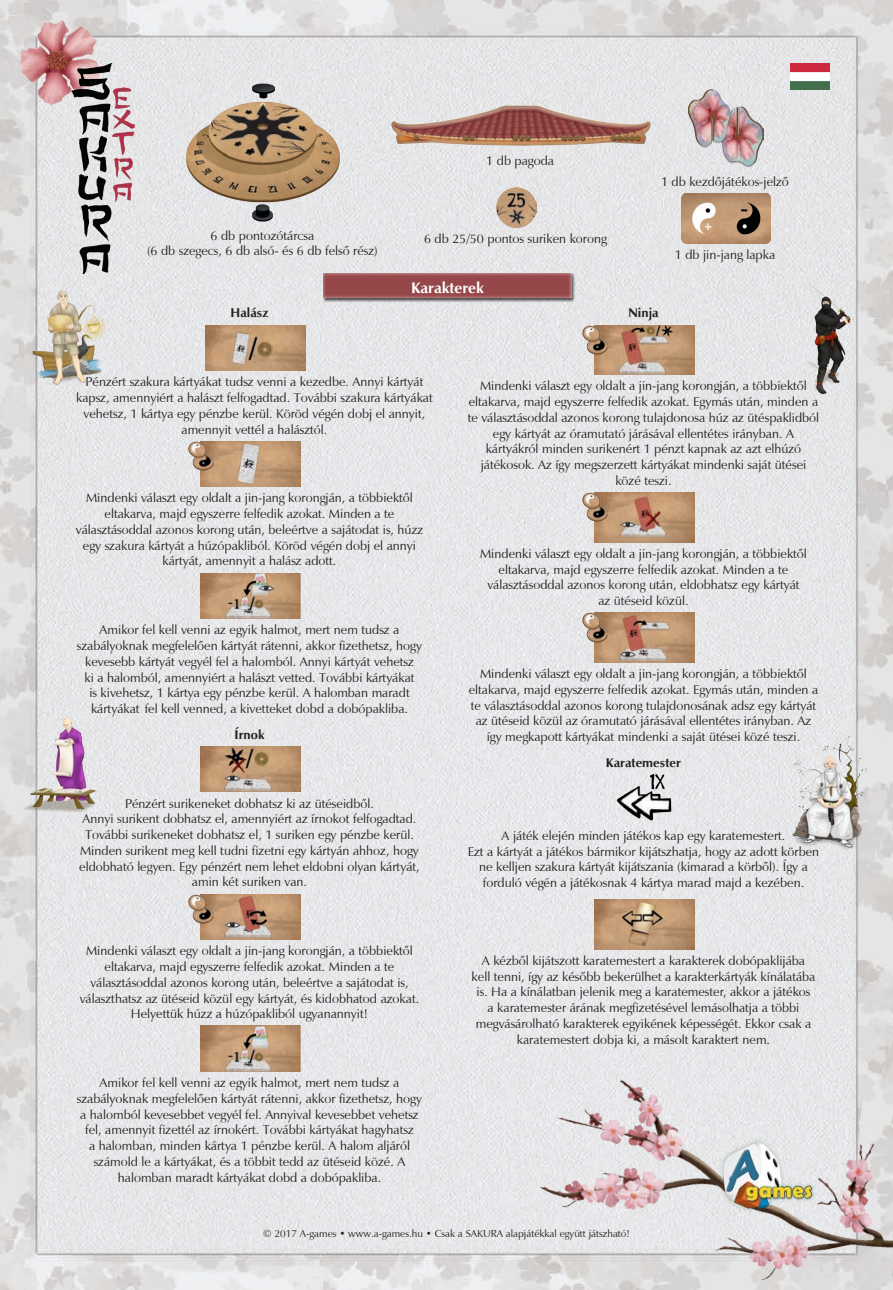
<style>
.page{position:relative;width:893px;height:1290px;background:#fff}
.page>*{position:absolute;margin:0;border:0;box-sizing:border-box;transform-origin:0 0}
.t1{font:700 15.75px "Vera Humana 95";color:#fff}
.Bekezdés_Alap{font:13.12px/15.8px "Vera Humana 95";color:#231f20;text-align:center}
.Alcímek{font:700 13.12px "Vera Humana 95";color:#231f20}
.t2{font:10.5px "Vera Humana 95";color:#231f20}
</style>
<div class="page">
<img style="left:0;top:0;width:893px;height:1290px">
<img style="left:11px;top:16px;width:96px;height:96px">
<img style="left:400px;top:958px;width:493px;height:332px">
<img style="left:71px;top:63px;width:41px;height:192px">
<div style="left:323px;top:273px;width:252px;height:29px;background:#979697"></div>
<div style="left:323px;top:272px;width:252px;height:28px;background:#fff;opacity:.75"></div>
<img style="left:206px;top:325px;width:99px;height:46px">
<img style="left:201px;top:441px;width:99px;height:46px">
<img style="left:201px;top:573px;width:99px;height:46px">
<img style="left:201px;top:746px;width:99px;height:46px">
<img style="left:201px;top:894px;width:99px;height:45px">
<img style="left:201px;top:1026px;width:99px;height:45px">
<img style="left:595px;top:325px;width:99px;height:50px">
<img style="left:595px;top:492px;width:99px;height:50px">
<img style="left:595px;top:613px;width:99px;height:49px">
<img style="left:611px;top:774px;width:62px;height:50px">
<img style="left:595px;top:899px;width:99px;height:50px">
<img style="left:8px;top:680px;width:110px;height:149px">
<img style="left:772px;top:718px;width:109px;height:149px">
<img style="left:8px;top:255px;width:110px;height:149px">
<img style="left:775px;top:264px;width:109px;height:149px">
<img style="left:689px;top:63px;width:74px;height:108px">
<img style="left:184px;top:82px;width:159px;height:142px">
<img style="left:497px;top:188px;width:39px;height:39px">
<img style="left:388px;top:101px;width:266px;height:48px">
<img style="left:681px;top:194px;width:90px;height:50px">
<img style="left:113px;top:88px;width:22px;height:113px">
<img style="left:189px;top:441px;width:24px;height:29px">
<img style="left:189px;top:894px;width:24px;height:29px">
<img style="left:583px;top:613px;width:24px;height:29px">
<img style="left:583px;top:492px;width:24px;height:30px">
<img style="left:583px;top:325px;width:24px;height:29px">
<img style="left:706px;top:1126px;width:124px;height:101px">
<img style="left:790px;top:63px;width:40px;height:26px">
<p class="Bekezdés_Alap" style="left:211px;top:227px;width:105px">6 db pontozótárcsa</p>
<p class="Bekezdés_Alap" style="left:147px;top:243px;width:232px">(6 db szegecs, 6 db alsó- és 6 db felső rész)</p>
<p class="Alcímek" style="left:231px;top:305px;width:39px">Halász</p>
<p class="Bekezdés_Alap" style="left:486px;top:153px;width:69px">1 db pagoda</p>
<p class="Bekezdés_Alap" style="left:424px;top:231px;width:184px">6 db 25/50 pontos suriken korong</p>
<p class="t1" style="left:411px;top:278px;width:74px">Karakterek</p>
<p class="Bekezdés_Alap" style="left:661px;top:174px;width:129px">1 db kezdőjátékos-jelző</p>
<p class="Bekezdés_Alap" style="left:675px;top:247px;width:102px">1 db jin-jang lapka</p>
<p class="Alcímek" style="left:628px;top:305px;width:32px">Ninja</p>
<p class="Bekezdés_Alap" style="left:76px;top:374px;width:358px">Pénzért szakura kártyákat tudsz venni a kezedbe. Annyi kártyát kapsz, amennyiért a halászt felfogadtad. További szakura kártyákat vehetsz, 1 kártya egy pénzbe kerül. Köröd végén dobj el annyit, amennyit vettél a halásztól.</p>
<p class="Bekezdés_Alap" style="left:76px;top:490px;width:349px">Mindenki választ egy oldalt a jin-jang korongján, a többiektől eltakarva, majd egyszerre felfedik azokat. Minden a te választásoddal azonos korong után, beleértve a sajátodat is, húzz egy szakura kártyát a húzópakliból. Köröd végén dobj el annyi kártyát, amennyit a halász adott.</p>
<p class="Bekezdés_Alap" style="left:77px;top:622px;width:347px">Amikor fel kell venni az egyik halmot, mert nem tudsz a szabályoknak megfelelően kártyát rátenni, akkor fizethetsz, hogy kevesebb kártyát vegyél fel a halomból. Annyi kártyát vehetsz<br>ki a halomból, amennyiért a halászt vetted. További kártyákat<br>is kivehetsz, 1 kártya egy pénzbe kerül. A halomban maradt kártyákat fel kell venned, a kivetteket dobd a dobópakliba.</p>
<p class="Alcímek" style="left:235px;top:726px;width:31px">Írnok</p>
<p class="Bekezdés_Alap" style="left:79px;top:795px;width:342px">Pénzért surikeneket dobhatsz ki az ütéseidből.<br>Annyi surikent dobhatsz el, amennyiért az írnokot felfogadtad.<br>További surikeneket dobhatsz el, 1 suriken egy pénzbe kerül.<br>Minden surikent meg kell tudni fizetni egy kártyán ahhoz, hogy eldobható legyen. Egy pénzért nem lehet eldobni olyan kártyát, amin két suriken van.</p>
<p class="Bekezdés_Alap" style="left:80px;top:943px;width:341px">Mindenki választ egy oldalt a jin-jang korongján, a többiektől eltakarva, majd egyszerre felfedik azokat. Minden a te választásoddal azonos korong után, beleértve a sajátodat is, választhatsz az ütéseid közül egy kártyát, és kidobhatod azokat.<br>Helyettük húzz a húzópakliból ugyanannyit!</p>
<p class="Bekezdés_Alap" style="left:77px;top:1075px;width:347px">Amikor fel kell venni az egyik halmot, mert nem tudsz a szabályoknak megfelelően kártyát rátenni, akkor fizethetsz, hogy a halomból kevesebbet vegyél fel. Annyival kevesebbet vehetsz fel, amennyit fizettél az írnokért. További kártyákat hagyhatsz<br>a halomban, minden kártya 1 pénzbe kerül. A halom aljáról számold le a kártyákat, és a többit tedd az ütéseid közé. A halomban maradt kártyákat dobd a dobópakliba.</p>
<p class="Bekezdés_Alap" style="left:468px;top:378px;width:353px">Mindenki választ egy oldalt a jin-jang korongján, a többiektől eltakarva, majd egyszerre felfedik azokat. Egymás után, minden a te választásoddal azonos korong tulajdonosa húz az ütéspaklidból egy kártyát az óramutató járásával ellentétes irányban. A kártyákról minden surikenért 1 pénzt kapnak az azt elhúzó játékosok. Az így megszerzett kártyákat mindenki saját ütései közé teszi.</p>
<p class="Bekezdés_Alap" style="left:480px;top:546px;width:328px">Mindenki választ egy oldalt a jin-jang korongján, a többiektől eltakarva, majd egyszerre felfedik azokat. Minden a te választásoddal azonos korong után, eldobhatsz egy kártyát az ütéseid közül.</p>
<p class="Bekezdés_Alap" style="left:469px;top:666px;width:351px">Mindenki választ egy oldalt a jin-jang korongján, a többiektől eltakarva, majd egyszerre felfedik azokat. Egymás után, minden a te választásoddal azonos korong tulajdonosának adsz egy kártyát az ütéseid közül az óramutató járásával ellentétes irányban. Az így megkapott kártyákat mindenki a saját ütései közé teszi.</p>
<p class="Alcímek" style="left:606px;top:754px;width:76px">Karatemester</p>
<p class="Bekezdés_Alap" style="left:468px;top:827px;width:353px">A játék elején minden játékos kap egy karatemestert.<br>Ezt a kártyát a játékos bármikor kijátszhatja, hogy az adott körben ne kelljen szakura kártyát kijátszania (kimarad a körből). Így a forduló végén a játékosnak 4 kártya marad majd a kezében.</p>
<p class="Bekezdés_Alap" style="left:472px;top:952px;width:345px">A kézből kijátszott karatemestert a karakterek dobópaklijába kell tenni, így az később bekerülhet a karakterkártyák kínálatába is. Ha a kínálatban jelenik meg a karatemester, akkor a játékos<br>a karatemester árának megfizetésével lemásolhatja a többi megvásárolható karakterek egyikének képességét. Ekkor csak a karatemestert dobja ki, a másolt karaktert nem.</p>
<p class="t2" style="left:263px;top:1227px;width:368px">© 2017 A-games • www.a-games.hu • Csak a SAKURA alapjátékkal együtt játszható!</p>
</div>
